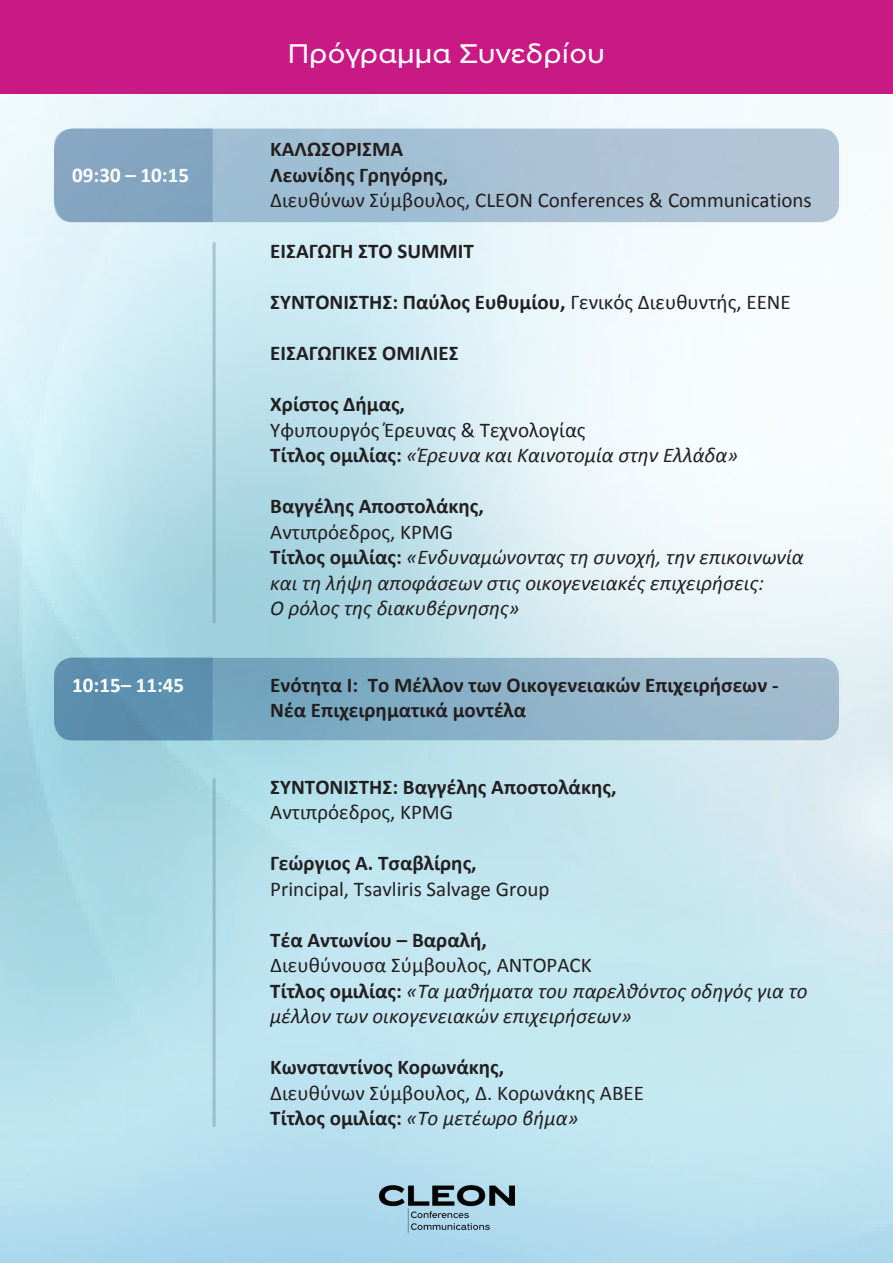
<style>
.page{position:relative;width:893px;height:1263px;background:#fff}
.page>*{position:absolute;margin:0;border:0;box-sizing:border-box;transform-origin:0 0}
.t1{font:28.8px "PF Grand Gothik Wide";color:#fff}
.t2{font:700 21px "Calibri";color:#231f20}
.t3{font:italic 21px/25.5px "Calibri";color:#231f20}
.t4{font:21px "Calibri";color:#231f20}
.t5{font:700 21px "Calibri";color:#fff}
.s1{font-weight:400}
.s2{font-weight:700;font-style:normal}
</style>
<div class="page">
<img style="left:0;top:94px;width:893px;height:1169px">
<img style="left:379px;top:1185px;width:135px;height:48px">
<div style="left:52px;top:127px;width:788px;height:97px;background:linear-gradient(to bottom,#a9c2d5,#a6c0d4);border-radius:20px"></div>
<div style="left:51px;top:126px;width:791px;height:99px;border:3px solid #fff;border-radius:20px"></div>
<div style="left:54px;top:129px;width:159px;height:93px;background:#84a5c0"></div>
<svg style="left:52px;top:656px;width:788px;height:86px;background:#8cb1c7"></svg>
<div style="left:51px;top:655px;width:791px;height:88px;border:3px solid #fff;border-radius:20px"></div>
<div style="left:54px;top:657px;width:159px;height:83px;background:#5b90af"></div>
<hr style="left:213px;top:242px;width:3px;height:381px;background:#638594">
<hr style="left:213px;top:778px;width:3px;height:349px;background:#638594">
<div style="left:0;top:0;width:893px;height:94px;background:#c91985"></div>
<p class="t1" style="left:288px;top:37px;width:319px">Πρόγραμμα Συνεδρίου</p>
<p class="t2" style="left:270px;top:136px;width:134px">ΚΑΛΩΣΌΡΙΣΜΑ</p>
<p class="t5" style="left:72px;top:161px;width:118px">09:30 – 10:15</p>
<p class="t2" style="left:270px;top:161px;width:179px">Λεωνίδης Γρηγόρης,</p>
<p class="t4" style="left:270px;top:187px;width:543px">Διευθύνων Σύμβουλος, CLEON Conferences &amp; Communications</p>
<p class="t2" style="left:270px;top:238px;width:205px">ΕΙΣΑΓΩΓΉ ΣΤΟ SUMMIT</p>
<p class="t2" style="left:270px;top:289px;width:522px">ΣΥΝΤΟΝΙΣΤΗΣ: Παύλος Ευθυμίου, <span class="s1">Γενικός Διευθυντής, ΕΕΝΕ</span></p>
<p class="t2" style="left:270px;top:340px;width:190px">ΕΙΣΑΓΩΓΙΚΈΣ ΟΜΙΛΊΕΣ</p>
<p class="t2" style="left:270px;top:391px;width:136px">Χρίστος Δήμας,</p>
<p class="t4" style="left:270px;top:417px;width:317px">Υφυπουργός Έρευνας &amp; Τεχνολογίας</p>
<p class="t3" style="left:270px;top:442px;width:469px"><span class="s2">Τίτλος ομιλίας:</span> «Έρευνα και Καινοτομία στην Ελλάδα»</p>
<p class="t2" style="left:270px;top:493px;width:215px">Βαγγέλης Αποστολάκης,</p>
<p class="t4" style="left:270px;top:519px;width:184px">Αντιπρόεδρος, KPMG</p>
<p class="t3" style="left:270px;top:544px;width:535px"><span class="s2">Τίτλος ομιλίας:</span> «Ενδυναμώνοντας τη συνοχή, την επικοινωνία</p>
<p class="t3" style="left:270px;top:569px;width:495px">και τη λήψη αποφάσεων στις οικογενειακές επιχειρήσεις:</p>
<p class="t3" style="left:270px;top:595px;width:251px">Ο ρόλος της διακυβέρνησης»</p>
<p class="t5" style="left:72px;top:671px;width:113px">10:15– 11:45</p>
<p class="t2" style="left:270px;top:671px;width:510px">Ενότητα Ι: Το Μέλλον των Ο ικογενειακών Επιχειρήσεων -</p>
<p class="t2" style="left:270px;top:697px;width:257px">Νέα Επιχειρηματικά μοντέλα</p>
<p class="t2" style="left:270px;top:773px;width:348px">ΣΥΝΤΟΝΙΣΤΗΣ: Βαγγέλης Αποστολάκης,</p>
<p class="t4" style="left:270px;top:799px;width:184px">Αντιπρόεδρος, KPMG</p>
<p class="t2" style="left:270px;top:850px;width:208px">Γεώργιος Α. Τσαβλίρης,</p>
<p class="t4" style="left:270px;top:876px;width:281px">Principal, Tsavliris Salvage Group</p>
<p class="t2" style="left:270px;top:926px;width:218px">Τέα Αντωνίου – Βαραλή,</p>
<p class="t4" style="left:270px;top:952px;width:323px">Διευθύνουσα Σύμβουλος, ΑNTOPACK</p>
<p class="t3" style="left:270px;top:977px;width:539px"><span class="s2">Τίτλος ομιλίας:</span> «Τα μαθήματα του παρελθόντος οδηγός για το μέλλον των οικογενειακών επιχειρήσεων»</p>
<p class="t2" style="left:270px;top:1054px;width:235px">Κωνσταντίνος Κορωνάκης,</p>
<p class="t4" style="left:270px;top:1080px;width:375px">Διευθύνων Σύμβουλος, Δ. Κορωνάκης ΑΒΕΕ</p>
<p class="t3" style="left:270px;top:1105px;width:310px"><span class="s2">Τίτλος ομιλίας:</span> «Το μετέωρο βήμα»</p>
</div>
